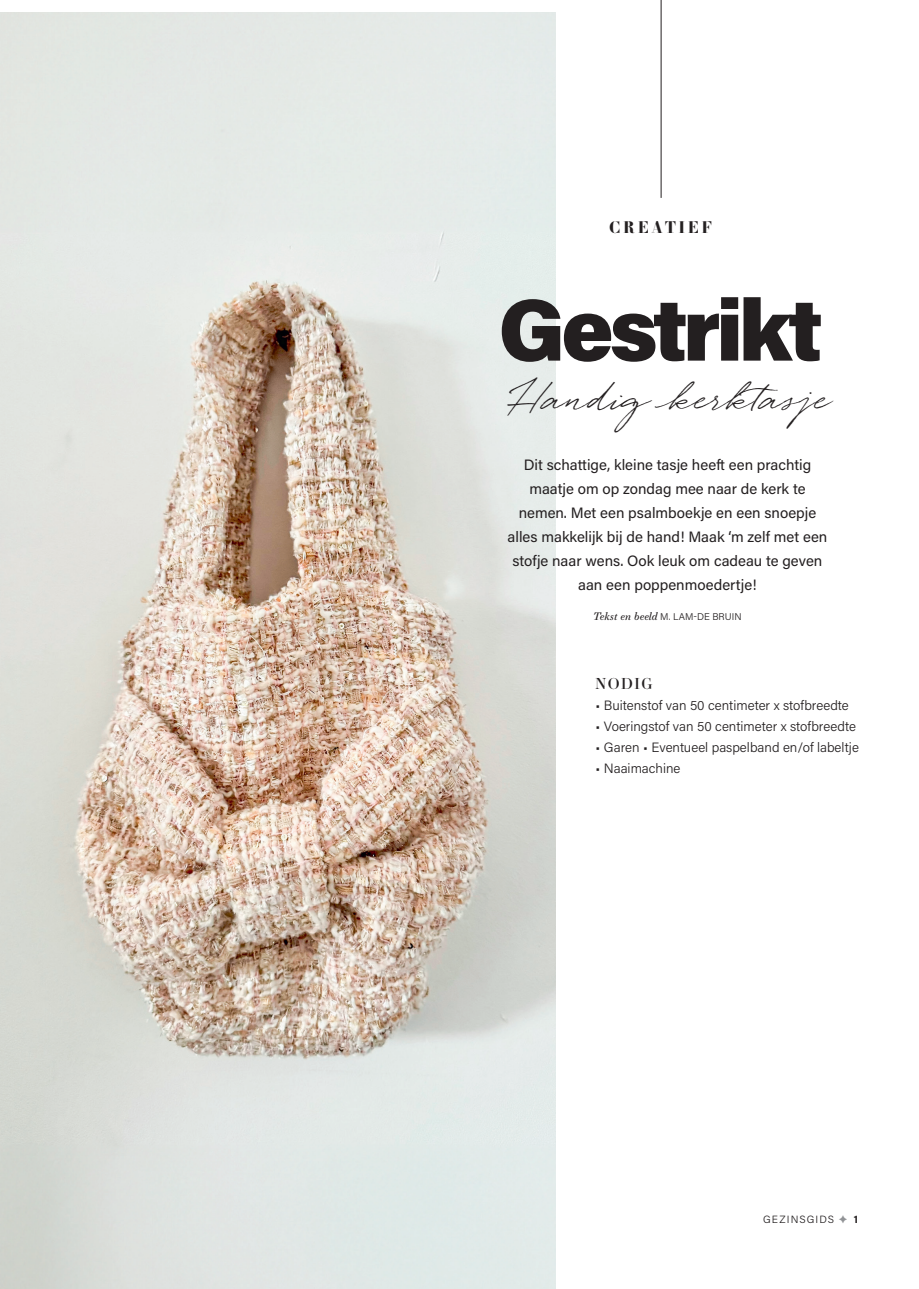
<style>
.page{position:relative;width:919px;height:1289px;background:#fff}
.page>*{position:absolute;margin:0;border:0;box-sizing:border-box;transform-origin:0 0}
.t1{font:900 87.6px "Acumin Pro";letter-spacing:-.05em;color:#231f20}
.t2{font:italic 33.45px "Quickpen";color:#231f20}
.t3{font:700 16.05px "Essonnes Headline";letter-spacing:.165em;color:#231f20}
.t4{font:15px/24px "Acumin Pro";color:#231f20;text-align:center}
.t5{font:15px "Essonnes Display";letter-spacing:.1em;color:#231f20}
.t6{font:300 13.5px "Acumin Pro";color:#231f20}
.t7{font:300 10.5px "Acumin Pro";letter-spacing:.105em;color:#231f20}
.t8{font:300 9.75px "Acumin Pro";letter-spacing:.005em;color:#231f20}
.s1{font-family:"Essonnes Text";font-weight:400;font-style:italic;font-size:10.5px}
.s2{color:#919396}
.s3{font-weight:700}
</style>
<div class="page">
<img style="left:0;top:13px;width:556px;height:1275px">
<hr style="left:660px;top:0;width:1px;height:198px;background:#231f20">
<p class="t3" style="left:609px;top:216px;width:104px">CREATIEF</p>
<h1 class="t1" style="left:498px;top:268px;width:326px">Gestrikt</h1>
<h2 class="t2" style="left:507px;top:379px;width:348px">Handigkerktasje</h2>
<p class="t4" style="left:507px;top:452px;width:321px">Dit schattige, kleine tasje heeft een prachtig maatje om op zondag mee naar de kerk te nemen. Met een psalmboekje en een snoepje alles makkelijk bij de hand! Maak ‘m zelf met een stofje naar wens. Ook leuk om cadeau te geven aan een poppenmoedertje!</p>
<p class="t8" style="left:593px;top:610px;width:150px"><span class="s1">Tekst en beeld</span> M. LAM-DE BRUIN</p>
<p class="t5" style="left:595px;top:672px;width:59px">NODIG</p>
<p class="t6" style="left:595px;top:695px;width:255px">• Buitenstof van 50 centimeter x stofbreedte</p>
<p class="t6" style="left:595px;top:716px;width:262px">• Voeringstof van 50 centimeter x stofbreedte</p>
<p class="t6" style="left:595px;top:737px;width:265px">• Garen • Eventueel paspelband en/of labeltje</p>
<p class="t6" style="left:595px;top:758px;width:86px">• Naaimachine</p>
<p class="t7" style="left:763px;top:1211px;width:96px">GEZINSGIDS <span class="s2">✦</span> <span class="s3">1</span></p>
</div>
